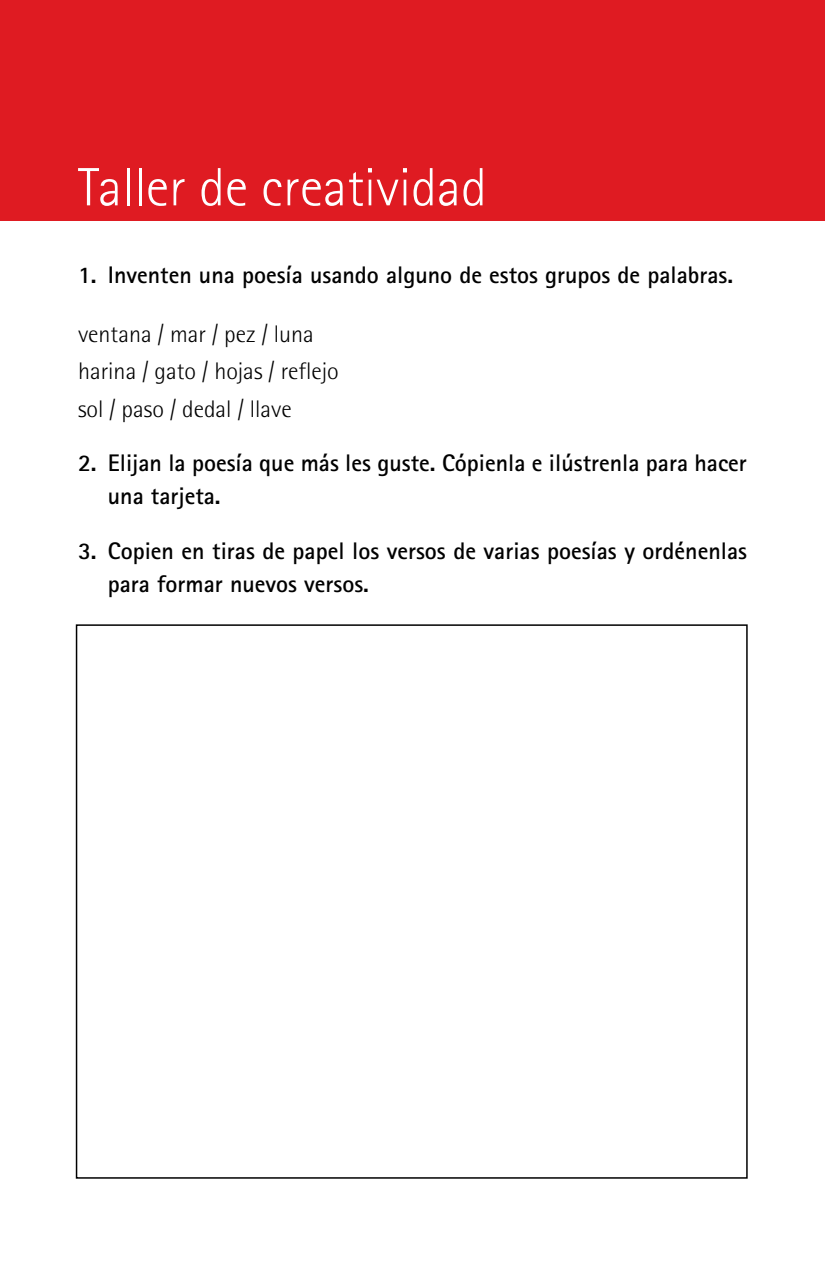
<style>
.page{position:relative;width:825px;height:1263px;background:#fff}
.page>*{position:absolute;margin:0;border:0;box-sizing:border-box;transform-origin:0 0}
.t1{font:300 54px "Rotis Sans Serif";color:#fff}
.t2{font:700 24px/33px "Rotis Sans Serif Std";color:#000}
.t3{font:300 24px/37.5px "Rotis Semi Sans";color:#000}
</style>
<div class="page">
<div style="left:0;top:0;width:825px;height:221px;background:#df1b22"></div>
<h1 class="t1" style="left:78px;top:156px;width:410px">Taller de creatividad</h1>
<p class="t2" style="left:78px;top:258px;width:656px">1. Inventen una poesía usando alguno de estos grupos de palabras.</p>
<p class="t3" style="left:78px;top:315px;width:262px">ventana / mar / pez / luna harina / gato / hojas / reflejo sol / paso / dedal / llave</p>
<p class="t2" style="left:108px;top:446px;width:641px;text-indent:-30px">2. Elijan la poesía que más les guste. Cópienla e ilústrenla para hacer una tarjeta.</p>
<p class="t2" style="left:108px;top:533px;width:641px;text-indent:-30px">3. Copien en tiras de papel los versos de varias poesías y ordénenlas para formar nuevos versos.</p>
</div>
